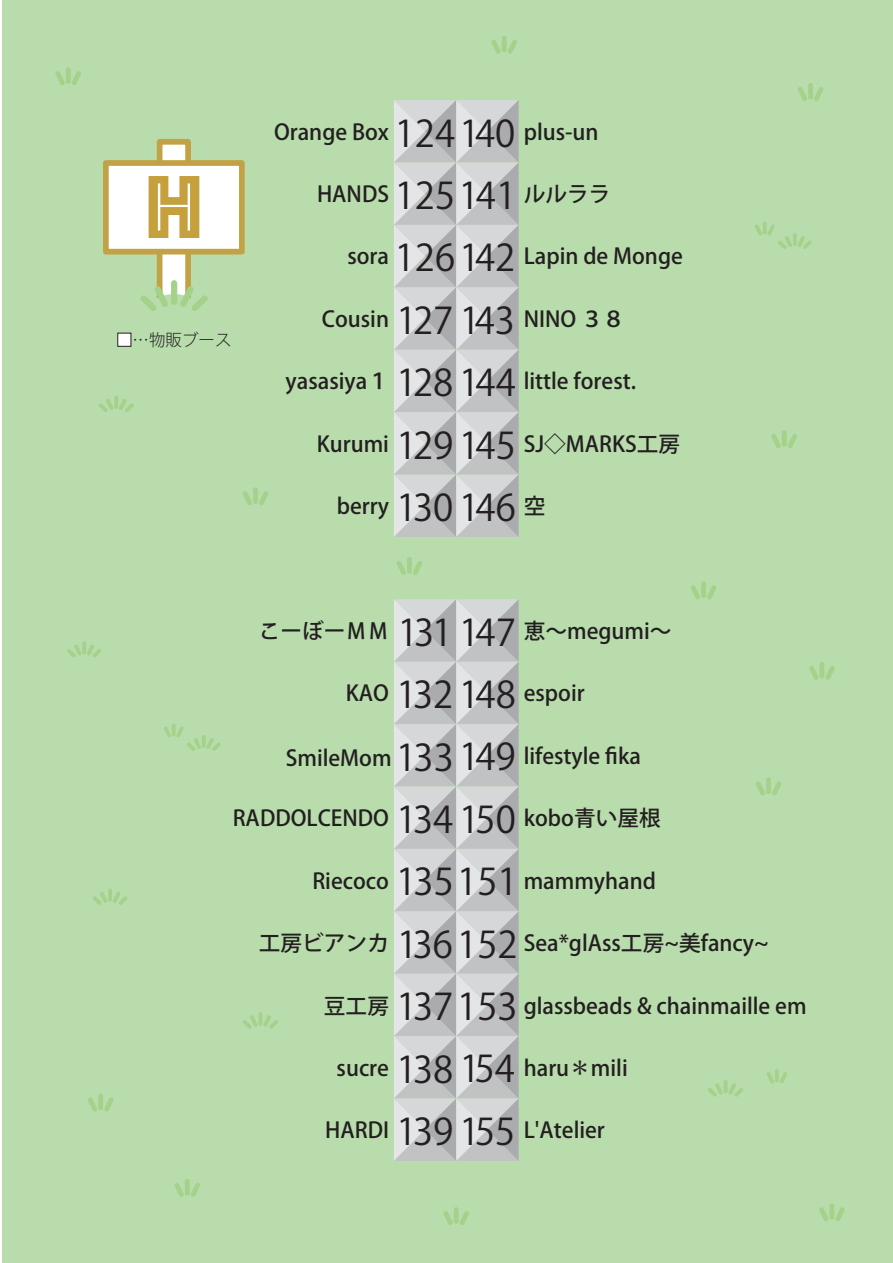
<style>
.page{position:relative;width:893px;height:1263px;background:#fff}
.page>*{position:absolute;margin:0;border:0;box-sizing:border-box;transform-origin:0 0}
.t1{font:92.85px "Phosphate Inline";color:#c6a03d}
.t2{font:36.6px/62.4px "Koz Go Pro";color:#231f20;text-align:justify}
.t3{font:500 21.75px "Koz Go Pro";color:#231f20}
.t4{font:300 16.5px "Koz Go Pro";color:#231f20}
.s1{color:#fff}
</style>
<div class="page">
<div style="left:2px;top:0;width:891px;height:1263px;background:#b8dcac"></div>
<div style="left:117px;top:333px;width:14px;height:14px;border:1px solid #231f20"></div>
<svg style="left:394px;top:100px;width:125px;height:437px;background:#c8cacc"></svg>
<svg style="left:394px;top:599px;width:125px;height:562px;background:#c8cacc"></svg>
<div style="left:157px;top:139px;width:34px;height:175px;background:#fff;border:6px solid #c3a145"></div>
<div style="left:103px;top:160px;width:142px;height:94px;background:#fff;border:6px solid #c3a145"></div>
<svg style="left:708px;top:1080px;width:35px;height:17px"></svg>
<div style="left:258px;top:1012px;width:4px;height:13px;border:2px solid #a4d28b"></div>
<svg style="left:243px;top:1013px;width:35px;height:16px"></svg>
<div style="left:82px;top:641px;width:4px;height:13px;border:2px solid #a4d28b"></div>
<svg style="left:67px;top:642px;width:34px;height:16px"></svg>
<div style="left:114px;top:396px;width:4px;height:13px;border:2px solid #a4d28b"></div>
<svg style="left:99px;top:397px;width:35px;height:15px"></svg>
<div style="left:108px;top:888px;width:4px;height:14px;border:2px solid #a4d28b"></div>
<svg style="left:93px;top:890px;width:35px;height:15px"></svg>
<div style="left:172px;top:723px;width:4px;height:13px;border:2px solid #a4d28b"></div>
<svg style="left:164px;top:724px;width:57px;height:27px"></svg>
<div style="left:763px;top:221px;width:4px;height:13px;border:2px solid #a4d28b"></div>
<svg style="left:755px;top:223px;width:57px;height:26px"></svg>
<div style="left:775px;top:1069px;width:4px;height:13px;border:2px solid #a4d28b"></div>
<svg style="left:766px;top:1070px;width:21px;height:14px"></svg>
<div style="left:782px;top:430px;width:5px;height:17px;border:3px solid #a4d28b"></div>
<svg style="left:771px;top:432px;width:26px;height:16px"></svg>
<div style="left:98px;top:1093px;width:5px;height:17px;border:3px solid #a4d28b"></div>
<svg style="left:88px;top:1095px;width:26px;height:17px"></svg>
<div style="left:701px;top:581px;width:5px;height:17px;border:3px solid #a4d28b"></div>
<svg style="left:691px;top:583px;width:26px;height:16px"></svg>
<div style="left:829px;top:1203px;width:5px;height:17px;border:3px solid #a4d28b"></div>
<svg style="left:819px;top:1205px;width:26px;height:16px"></svg>
<div style="left:407px;top:557px;width:5px;height:17px;border:3px solid #a4d28b"></div>
<svg style="left:396px;top:558px;width:26px;height:17px"></svg>
<div style="left:808px;top:83px;width:5px;height:17px;border:3px solid #a4d28b"></div>
<svg style="left:798px;top:84px;width:26px;height:17px"></svg>
<div style="left:66px;top:67px;width:5px;height:17px;border:3px solid #a4d28b"></div>
<svg style="left:55px;top:69px;width:26px;height:16px"></svg>
<div style="left:502px;top:36px;width:5px;height:16px;border:3px solid #a4d28b"></div>
<svg style="left:491px;top:37px;width:26px;height:17px"></svg>
<div style="left:454px;top:1207px;width:5px;height:17px;border:3px solid #a4d28b"></div>
<svg style="left:443px;top:1208px;width:26px;height:17px"></svg>
<div style="left:185px;top:1179px;width:5px;height:16px;border:3px solid #a4d28b"></div>
<svg style="left:174px;top:1180px;width:26px;height:17px"></svg>
<div style="left:820px;top:662px;width:4px;height:16px;border:3px solid #a4d28b"></div>
<svg style="left:809px;top:663px;width:26px;height:17px"></svg>
<div style="left:253px;top:487px;width:5px;height:17px;border:3px solid #a4d28b"></div>
<svg style="left:243px;top:489px;width:26px;height:16px"></svg>
<div style="left:766px;top:777px;width:5px;height:17px;border:3px solid #a4d28b"></div>
<svg style="left:756px;top:779px;width:26px;height:17px"></svg>
<div style="left:171px;top:280px;width:6px;height:25px;border:3px solid #a4d28b;border-radius:2px"></div>
<svg style="left:141px;top:283px;width:67px;height:31px"></svg>
<h1 class="t1" style="left:145px;top:141px;width:59px">H</h1>
<p class="t4" style="left:116px;top:329px;width:117px"><span class="s1">■</span>…物販ブース</p>
<h2 class="t2" style="left:395px;top:103px;width:123px">124140<br>125141<br>126142</h2>
<p class="t3" style="left:274px;top:118px;width:117px">Orange Box</p>
<p class="t3" style="left:524px;top:118px;width:76px">plus-un</p>
<p class="t3" style="left:317px;top:180px;width:74px">HANDS</p>
<p class="t3" style="left:524px;top:180px;width:88px">ルルララ</p>
<p class="t3" style="left:347px;top:242px;width:43px">sora</p>
<p class="t3" style="left:524px;top:242px;width:161px">Lapin de Monge</p>
<h2 class="t2" style="left:397px;top:290px;width:120px">127 143</h2>
<p class="t3" style="left:322px;top:305px;width:69px">Cousin</p>
<p class="t3" style="left:524px;top:305px;width:102px">NINO ３８</p>
<h2 class="t2" style="left:397px;top:353px;width:121px">128144<br>129145</h2>
<p class="t3" style="left:286px;top:367px;width:105px">yasasiya１</p>
<p class="t3" style="left:524px;top:367px;width:114px">little forest.</p>
<p class="t3" style="left:317px;top:430px;width:74px">Kurumi</p>
<p class="t3" style="left:524px;top:430px;width:158px">SJ◇MARKS工房</p>
<h2 class="t2" style="left:397px;top:477px;width:121px">130146</h2>
<p class="t3" style="left:337px;top:492px;width:54px">berry</p>
<p class="t3" style="left:524px;top:492px;width:23px">空</p>
<h2 class="t2" style="left:398px;top:602px;width:120px">131 147</h2>
<p class="t3" style="left:259px;top:617px;width:132px">こーぼーＭＭ</p>
<p class="t3" style="left:524px;top:617px;width:149px">恵～megumi～</p>
<h2 class="t2" style="left:397px;top:664px;width:121px">132148</h2>
<p class="t3" style="left:346px;top:679px;width:45px">KAO</p>
<p class="t3" style="left:524px;top:679px;width:63px">espoir</p>
<h2 class="t2" style="left:396px;top:727px;width:121px">133149</h2>
<p class="t3" style="left:286px;top:744px;width:107px">SmileMom</p>
<p class="t3" style="left:524px;top:742px;width:119px">lifestyle fika</p>
<p class="t3" style="left:233px;top:804px;width:158px">RADDOLCENDO</p>
<p class="t3" style="left:524px;top:804px;width:139px">kobo青い屋根</p>
<h2 class="t2" style="left:396px;top:789px;width:123px">134150<br>135151<br>136152</h2>
<p class="t3" style="left:312px;top:867px;width:78px">Riecoco</p>
<p class="t3" style="left:524px;top:867px;width:134px">mammyhand</p>
<p class="t3" style="left:259px;top:929px;width:132px">工房ビアンカ</p>
<p class="t3" style="left:524px;top:929px;width:247px">Sea*glAss工房~美fancy~</p>
<p class="t3" style="left:324px;top:991px;width:67px">豆工房</p>
<p class="t3" style="left:524px;top:991px;width:284px">glassbeads &amp; chainmaille em</p>
<h2 class="t2" style="left:397px;top:976px;width:122px">137153</h2>
<h2 class="t2" style="left:397px;top:1039px;width:120px">138 154</h2>
<p class="t3" style="left:337px;top:1054px;width:54px">sucre</p>
<p class="t3" style="left:524px;top:1054px;width:106px">haru＊mili</p>
<h2 class="t2" style="left:397px;top:1101px;width:120px">139 155</h2>
<p class="t3" style="left:325px;top:1116px;width:65px">HARDI</p>
<p class="t3" style="left:524px;top:1116px;width:83px">L'Atelier</p>
</div>
